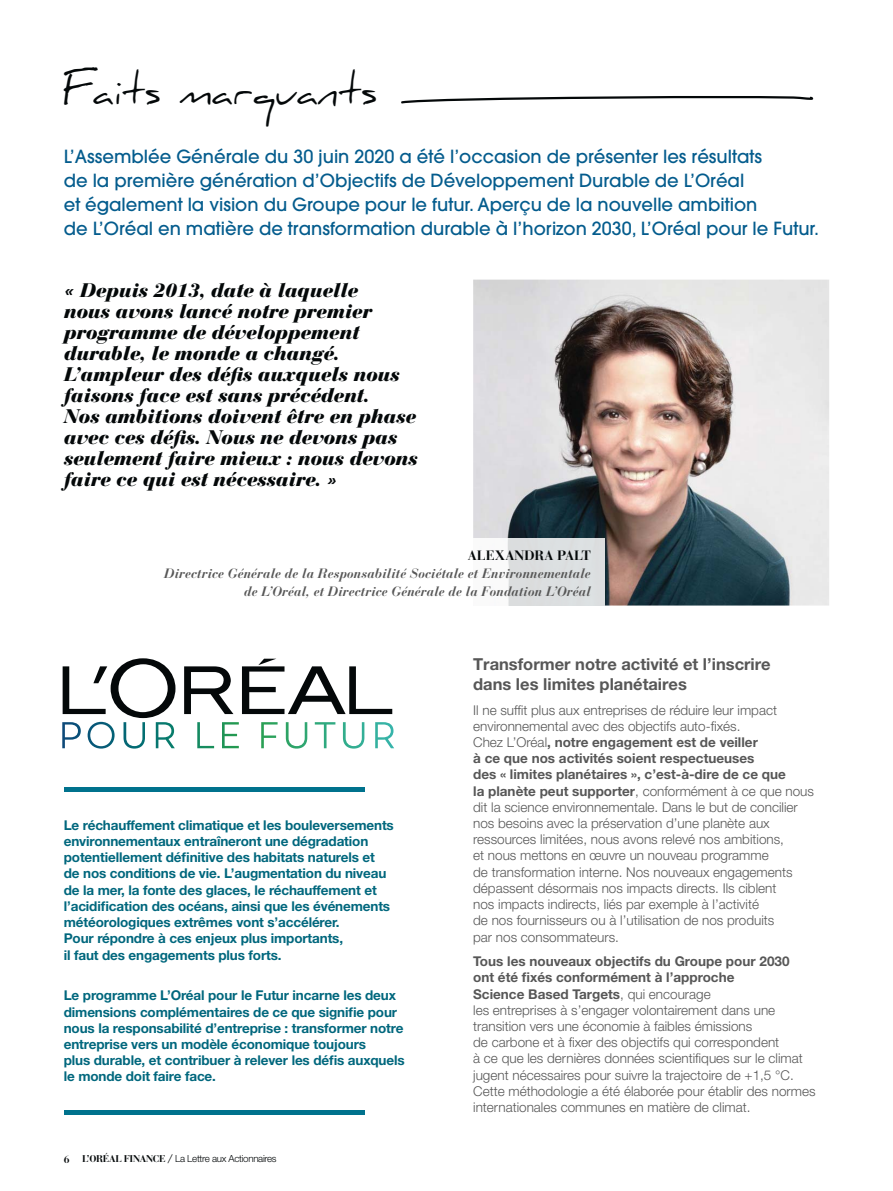
<style>
.page{position:relative;width:893px;height:1191px;background:#fff}
.page>*{position:absolute;margin:0;border:0;box-sizing:border-box;transform-origin:0 0}
.custom{font:42px "Daniel";color:#040809}
.t1{font:italic 900 19.5px/21px "Bauer Bodoni Std";letter-spacing:-.02em;color:#040809}
.t2{font:500 18px/24px "Avant Garde";color:#045c8d}
.t3{font:700 16.5px/19.8px "Helvetica Neue LT Std";color:#575757}
.t4{font:300 13.5px/16.2px "Helvetica Neue LT Std";color:#575757}
.t5{font:700 13.5px/16.2px "Helvetica Neue LT Std";letter-spacing:-.01em;color:#00677d}
.t6{font:italic 700 13.5px/18px "Bauer Bodoni";color:#575757;text-align:right}
.custom-2{font:700 13.5px/16.2px "Helvetica Neue LT Std";color:#575757}
.t7{font:300 9.75px "Helvetica Neue LT Std";letter-spacing:-.03em;color:#040809}
.s1{font-style:normal;color:#040809}
.s2{font-family:"Bauer Bodoni";font-weight:700;font-size:10.5px}
.s3{font-family:"Bauer Bodoni";font-weight:700}
.s4{font-family:"Gotham Rounded";font-weight:400}
.s5{font-weight:700}
.s6{font-weight:300}
</style>
<div class="page">
<img style="left:473px;top:280px;width:356px;height:325px">
<hr style="left:64px;top:1110px;width:300px;height:4px;background:#00728d">
<div style="left:64px;top:787px;width:300px;height:5px;background:#00728d"></div>
<svg style="left:62px;top:658px;width:332px;height:90px"></svg>
<svg style="left:401px;top:96px;width:412px;height:8px"></svg>
<img style="left:473px;top:538px;width:132px;height:67px">
<p class="custom" style="left:63px;top:65px;width:316px">Faits marquants</p>
<p class="t2" style="left:64px;top:145px;width:757px">L’Assemblée Générale du 30 juin 2020 a été l’occasion de présenter les résultats<br>de la première génération d’Objectifs de Développement Durable de L’Oréal<br>et également la vision du Groupe pour le futur. Aperçu de la nouvelle ambition<br>de L’Oréal en matière de transformation durable à l’horizon 2030, L’Oréal pour le Futur.</p>
<p class="t1" style="left:64px;top:282px;width:356px">« Depuis 2013, date à laquelle<br>nous avons lancé notre premier programme de développement durable, le monde a changé.<br>L’ampleur des défis auxquels nous faisons face est sans précédent.<br>Nos ambitions doivent être en phase avec ces défis. Nous ne devons pas seulement faire mieux : nous devons faire ce qui est nécessaire. »</p>
<p class="t6" style="left:164px;top:546px;width:428px"><span class="s1">ALEXANDRA PALT<br></span>Directrice Générale de la Responsabilité Sociétale et Environnementale de L’Oréal, et Directrice Générale de la Fondation L’Oréal</p>
<p class="t5" style="left:64px;top:818px;width:332px">Le réchauffement climatique et les bouleversements environnementaux entraîneront une dégradation potentiellement définitive des habitats naturels et de nos conditions de vie. L’augmentation du niveau de la mer, la fonte des glaces, le réchauffement et l’acidification des océans, ainsi que les événements météorologiques extrêmes vont s’accélérer.<br>Pour répondre à ces enjeux plus importants,<br>il faut des engagements plus forts.</p>
<p class="t5" style="left:64px;top:989px;width:342px">Le programme L’Oréal pour le Futur incarne les deux dimensions complémentaires de ce que signifie pour nous la responsabilité d’entreprise : transformer notre entreprise vers un modèle économique toujours<br>plus durable, et contribuer à relever les défis auxquels le monde doit faire face.</p>
<p class="t7" style="left:64px;top:1155px;width:214px"><span class="s2">6</span> <span class="s3">L’ORÉAL FINANCE</span> <span class="s4">/</span> La Lettre aux Actionnaires</p>
<h4 class="t3" style="left:473px;top:656px;width:299px">Transformer notre activité et l’inscrire dans les limites planétaires</h4>
<p class="t4" style="left:473px;top:703px;width:342px">Il ne suffit plus aux entreprises de réduire leur impact environnemental avec des objectifs auto-fixés.<br>Chez L’Oréal<span class="s5">, notre engagement est de veiller<br>à ce que nos activités soient respectueuses<br>des « limites planétaires », c’est-à-dire de ce que<br>la planète peut supporter</span>, conformément à ce que nous dit la science environnementale. Dans le but de concilier nos besoins avec la préservation d’une planète aux ressources limitées, nous avons relevé nos ambitions,<br>et nous mettons en œuvre un nouveau programme<br>de transformation interne. Nos nouveaux engagements dépassent désormais nos impacts directs. Ils ciblent<br>nos impacts indirects, liés par exemple à l’activité<br>de nos fournisseurs ou à l’utilisation de nos produits<br>par nos consommateurs.</p>
<p class="custom-2" style="left:473px;top:955px;width:318px">Tous les nouveaux objectifs du Groupe pour 2030 ont été fixés conformément à l’approche</p>
<p class="custom-2" style="left:473px;top:987px;width:239px">Science Based Targets<span class="s6">, qui encourage</span></p>
<p class="t4" style="left:473px;top:1003px;width:344px">les entreprises à s’engager volontairement dans une transition vers une économie à faibles émissions<br>de carbone et à fixer des objectifs qui correspondent<br>à ce que les dernières données scientifiques sur le climat jugent nécessaires pour suivre la trajectoire de +1,5 °C.<br>Cette méthodologie a été élaborée pour établir des normes internationales communes en matière de climat.</p>
</div>
